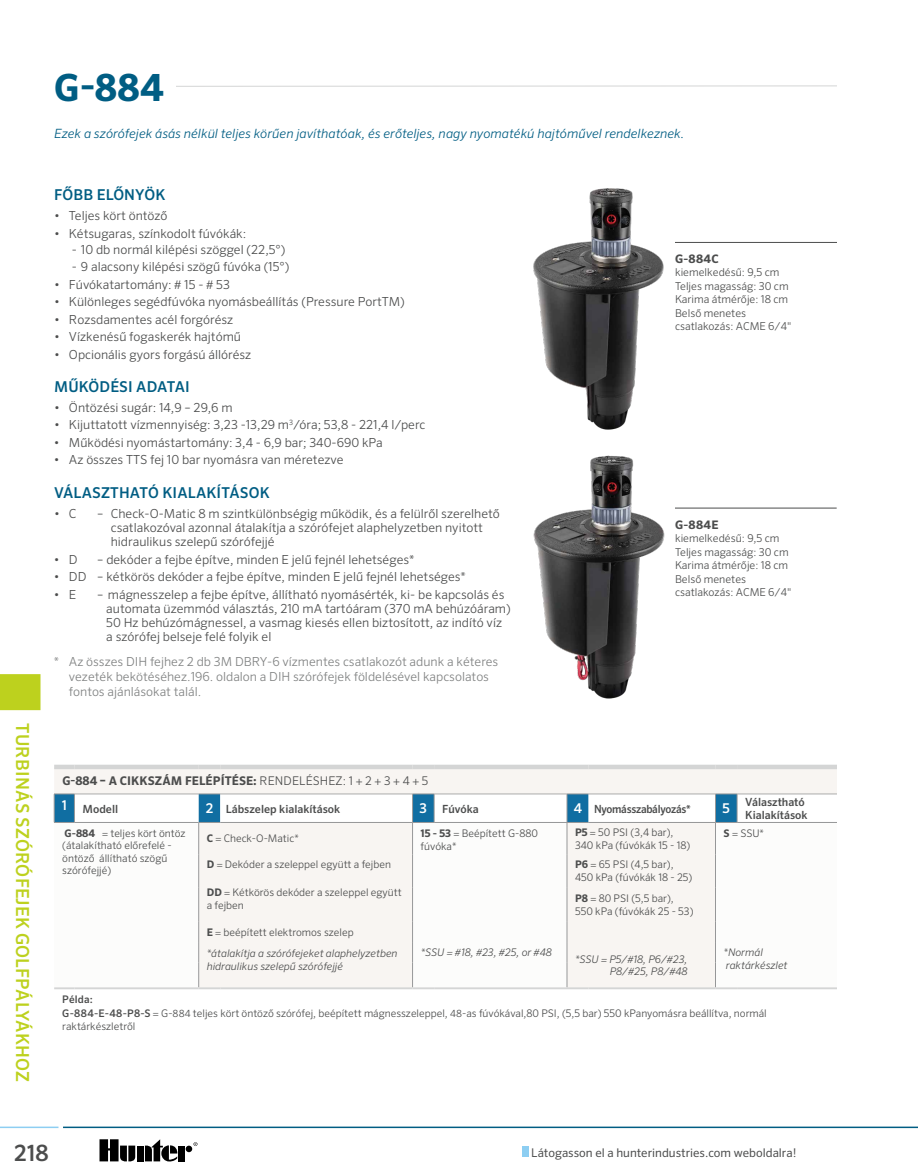
<style>
.page{position:relative;width:918px;height:1175px;background:#fff}
.page>*{position:absolute;margin:0;border:0;box-sizing:border-box;transform-origin:0 0}
.t1{font:700 37.5px "Sero Pro";color:#005d83}
.t2{font:500 22.5px "Sero Pro";color:#4c4d4d}
.t3{font:500 18px "Sero Pro";letter-spacing:.01em;color:#bdd11e}
.t4{font:500 15px "Sero Pro";letter-spacing:.01em;color:#005d83}
.t5{font:500 13.5px "Sero Pro";color:#fff}
.t6{font:italic 300 12.75px "Sero Pro";letter-spacing:.005em;color:#005d83}
.t7{font:300 12.45px/14.2px "Sero Pro";color:#4c4d4d}
.t8{font:300 12.45px/15px "Sero Pro";color:#818383}
.t9{font:700 12px "Sero Pro";letter-spacing:.01em;color:#4c4d4d}
.t10{font:12px "Sero Pro";color:#4c4d4d}
.t11{font:700 11.7px "Sero Pro";letter-spacing:.03em;color:#4c4d4d}
.t12{font:500 11.25px/13.5px "Sero Pro";color:#4c4d4d}
.t13{font:500 11.25px "Sero Pro";letter-spacing:-.025em;color:#4c4d4d;scale:.95 1}
.t14{font:300 10.8px/13.5px "Sero Pro";color:#4c4d4d}
.t15{font:300 10.5px/12.6px "Sero Pro";color:#4c4d4d}
.t16{font:italic 300 10.5px/12.6px "Sero Pro";color:#4c4d4d}
.s1{font-weight:300}
.s2{font-size:13.5px;color:#fff}
.s3{font-weight:700}
.s4{font-weight:700;font-style:normal}
.s5{font-style:normal}
.s6{font-weight:500}
</style>
<div class="page">
<div style="left:522px;top:1146px;width:7px;height:10px;background:#8dcef2"></div>
<hr style="left:63px;top:1126px;width:855px;height:2px;background:#005d83">
<hr style="left:0;top:1126px;width:58px;height:2px;background:#8dcef2">
<svg style="left:194px;top:1142px;width:3px;height:4px"></svg>
<div style="left:137px;top:1145px;width:7px;height:16px;background:#000"></div>
<div style="left:186px;top:1145px;width:6px;height:7px;background:#000;border-radius:50%"></div>
<div style="left:178px;top:1145px;width:7px;height:16px;background:#000"></div>
<svg style="left:145px;top:1139px;width:32px;height:22px"></svg>
<svg style="left:100px;top:1139px;width:35px;height:22px"></svg>
<svg style="left:176px;top:85px;width:661px;height:2px"></svg>
<div style="left:0;top:674px;width:40px;height:36px;background:#bdd11e"></div>
<hr style="left:675px;top:242px;width:162px;height:1px;background:#4c4d4d">
<hr style="left:675px;top:508px;width:162px;height:1px;background:#4c4d4d">
<div style="left:54px;top:767px;width:783px;height:26px;background:#f8f5f2"></div>
<svg style="left:199px;top:823px;width:517px;height:165px;fill:#f8f5f2"></svg>
<hr style="left:412px;top:854px;width:1px;height:33px;background:#969798">
<hr style="left:198px;top:822px;width:1px;height:32px;background:#969798">
<hr style="left:412px;top:822px;width:1px;height:32px;background:#969798">
<hr style="left:198px;top:854px;width:1px;height:33px;background:#969798">
<hr style="left:198px;top:887px;width:1px;height:34px;background:#969798">
<hr style="left:412px;top:887px;width:1px;height:34px;background:#969798">
<hr style="left:715px;top:822px;width:1px;height:32px;background:#969798">
<hr style="left:715px;top:854px;width:1px;height:33px;background:#969798">
<hr style="left:567px;top:887px;width:1px;height:34px;background:#969798">
<hr style="left:715px;top:887px;width:1px;height:34px;background:#969798">
<svg style="left:412px;top:921px;width:1px;height:66px"></svg>
<svg style="left:567px;top:921px;width:1px;height:66px"></svg>
<svg style="left:715px;top:921px;width:1px;height:66px"></svg>
<div style="left:54px;top:764px;width:20px;height:5px;background:#d4d5d5"></div>
<div style="left:74px;top:764px;width:125px;height:5px;background:#d4d5d5"></div>
<div style="left:199px;top:764px;width:21px;height:5px;background:#d4d5d5"></div>
<div style="left:220px;top:764px;width:193px;height:5px;background:#d4d5d5"></div>
<div style="left:413px;top:764px;width:21px;height:5px;background:#d4d5d5"></div>
<div style="left:434px;top:764px;width:133px;height:5px;background:#d4d5d5"></div>
<div style="left:567px;top:764px;width:22px;height:5px;background:#d4d5d5"></div>
<div style="left:589px;top:764px;width:126px;height:5px;background:#d4d5d5"></div>
<div style="left:716px;top:764px;width:21px;height:5px;background:#d4d5d5"></div>
<div style="left:737px;top:764px;width:100px;height:5px;background:#d4d5d5"></div>
<svg style="left:198px;top:921px;width:1px;height:66px"></svg>
<hr style="left:54px;top:987px;width:20px;height:2px;background:#d4d5d5">
<hr style="left:74px;top:987px;width:125px;height:2px;background:#d4d5d5">
<hr style="left:413px;top:987px;width:21px;height:2px;background:#d4d5d5">
<hr style="left:434px;top:987px;width:133px;height:2px;background:#d4d5d5">
<hr style="left:716px;top:987px;width:21px;height:2px;background:#d4d5d5">
<hr style="left:737px;top:987px;width:100px;height:2px;background:#d4d5d5">
<hr style="left:199px;top:987px;width:21px;height:2px;background:#d4d5d5">
<hr style="left:220px;top:987px;width:193px;height:2px;background:#d4d5d5">
<hr style="left:567px;top:987px;width:22px;height:2px;background:#d4d5d5">
<hr style="left:589px;top:987px;width:126px;height:2px;background:#d4d5d5">
<svg style="left:54px;top:793px;width:783px;height:30px"></svg>
<hr style="left:434px;top:822px;width:133px;height:1px;background:#969798">
<hr style="left:567px;top:822px;width:1px;height:32px;background:#969798">
<hr style="left:567px;top:854px;width:1px;height:33px;background:#969798">
<img style="left:533px;top:188px;width:131px;height:242px">
<img style="left:533px;top:455px;width:132px;height:244px">
<h1 class="t1" style="left:54px;top:64px;width:111px">G-884</h1>
<p class="t6" style="left:54px;top:126px;width:632px">Ezek a szórófejek ásás nélkül teljes körűen javíthatóak, és erőteljes, nagy nyomatékú hajtóművel rendelkeznek.</p>
<h3 class="t3" style="left:33px;top:723px;width:360px;rotate:90deg">TURBINÁS SZÓRÓFEJEK GOLFPÁLYÁKHOZ</h3>
<p class="t4" style="left:54px;top:186px;width:113px">FŐBB ELŐNYÖK</p>
<p class="t7" style="left:54px;top:208px;width:115px">• Teljes kört öntöző</p>
<p class="t7" style="left:54px;top:226px;width:194px">• Kétsugaras, színkodolt fúvókák:</p>
<p class="t7" style="left:72px;top:243px;width:215px">- 10 db normál kilépési szöggel (22,5°)</p>
<p class="t7" style="left:72px;top:259px;width:219px">- 9 alacsony kilépési szögű fúvóka (15°)</p>
<p class="t7" style="left:54px;top:277px;width:177px">• Fúvókatartomány: # 15 - # 53</p>
<p class="t7" style="left:54px;top:294px;width:352px">• Különleges segédfúvóka nyomásbeállítás (Pressure PortTM)</p>
<p class="t7" style="left:54px;top:312px;width:181px">• Rozsdamentes acél forgórész</p>
<p class="t7" style="left:54px;top:329px;width:188px">• Vízkenésű fogaskerék hajtómű</p>
<p class="t7" style="left:54px;top:347px;width:199px">• Opcionális gyors forgású állórész</p>
<p class="t4" style="left:54px;top:378px;width:137px">MŰKÖDÉSI ADATAI</p>
<p class="t7" style="left:54px;top:400px;width:180px">• Öntözési sugár: 14,9 – 29,6 m</p>
<p class="t7" style="left:54px;top:418px;width:373px">• Kijuttatott vízmennyiség: 3,23 -13,29 m<sup>3</sup>/óra; 53,8 - 221,4 l/perc</p>
<p class="t7" style="left:54px;top:435px;width:330px">• Működési nyomástartomány: 3,4 - 6,9 bar; 340-690 kPa</p>
<p class="t7" style="left:54px;top:452px;width:291px">• Az összes TTS fej 10 bar nyomásra van méretezve</p>
<p class="t4" style="left:54px;top:483px;width:217px">VÁLASZTHATÓ KIALAKÍTÁSOK</p>
<p class="t7" style="left:54px;top:506px;width:24px">• C</p>
<p class="t7" style="left:111px;top:506px;width:391px;text-indent:-14px">– Check-O-Matic 8 m szintkülönbségig működik, és a felülről szerelhető csatlakozóval azonnal átalakítja a szórófejet alaphelyzetben nyitott hidraulikus szelepű szórófejjé</p>
<p class="t7" style="left:54px;top:552px;width:25px">• D</p>
<p class="t7" style="left:97px;top:552px;width:319px">– dekóder a fejbe építve, minden E jelű fejnél lehetséges*</p>
<p class="t7" style="left:54px;top:569px;width:414px">• DD – kétkörös dekóder a fejbe építve, minden E jelű fejnél lehetséges*</p>
<p class="t7" style="left:54px;top:587px;width:24px">• E</p>
<p class="t7" style="left:106px;top:587px;width:406px;text-indent:-9px">– mágnesszelep a fejbe építve, állítható nyomásérték, ki- be kapcsolás és automata üzemmód választás, 210 mA tartóáram (370 mA behúzóáram)<br>50 Hz behúzómágnessel, a vasmag kiesés ellen biztosított, az indító víz a szórófej belseje felé folyik el</p>
<p class="t8" style="left:69px;top:654px;width:431px;text-indent:-15px">* Az összes DIH fejhez 2 db 3M DBRY-6 vízmentes csatlakozót adunk a kéteres vezeték bekötéséhez.196. oldalon a DIH szórófejek földelésével kapcsolatos fontos ajánlásokat talál.</p>
<p class="t11" style="left:675px;top:252px;width:45px">G-884C</p>
<p class="t14" style="left:675px;top:266px;width:118px">kiemelkedésű: 9,5 cm<br>Teljes magasság: 30 cm<br>Karima átmérője: 18 cm<br>Belső menetes csatlakozás: ACME 6/4"</p>
<p class="t11" style="left:675px;top:517px;width:45px">G-884E</p>
<p class="t14" style="left:675px;top:531px;width:118px">kiemelkedésű: 9,5 cm<br>Teljes magasság: 30 cm<br>Karima átmérője: 18 cm<br>Belső menetes csatlakozás: ACME 6/4"</p>
<p class="t9" style="left:62px;top:773px;width:368px">G-884 – A CIKKSZÁM FELÉPÍTÉSE: <span class="s1">RENDELÉSHEZ: 1 + 2 + 3 + 4 + 5</span></p>
<p class="t12" style="left:62px;top:802px;width:58px"><sup>1</sup> Modell</p>
<p class="t12" style="left:206px;top:802px;width:136px"><span class="s2">2</span> Lábszelep kialakítások</p>
<p class="t12" style="left:420px;top:802px;width:61px"><span class="s2">3</span> Fúvóka</p>
<p class="t13" style="left:574px;top:801px;width:125px"><span class="s2">4</span> Nyomásszabályozás*</p>
<p class="t5" style="left:723px;top:800px;width:9px">5</p>
<p class="t12" style="left:745px;top:795px;width:64px">Választható<br>Kialakítások</p>
<p class="t15" style="left:62px;top:826px;width:125px"><span class="s3">G-884</span> = teljes kört öntöz (átalakítható előrefelé - öntöző állítható szögű szórófejjé)</p>
<p class="t15" style="left:207px;top:832px;width:93px"><span class="s3">C</span> = Check-O-Matic*</p>
<p class="t15" style="left:421px;top:827px;width:119px"><span class="s3">15 - 53</span> = Beépített G-880 fúvóka*</p>
<p class="t15" style="left:575px;top:826px;width:117px"><span class="s3">P5</span> = 50 PSI (3,4 bar),<br>340 kPa (fúvókák 15 - 18)</p>
<p class="t15" style="left:724px;top:826px;width:42px"><span class="s3">S</span> = SSU*</p>
<p class="t15" style="left:207px;top:858px;width:186px"><span class="s3">D</span> = Dekóder a szeleppel együtt a fejben</p>
<p class="t15" style="left:575px;top:858px;width:119px"><span class="s3">P6</span> = 65 PSI (4,5 bar),<br>450 kPa (fúvókák 18 - 25)</p>
<p class="t15" style="left:207px;top:885px;width:196px"><span class="s3">DD</span> = Kétkörös dekóder a szeleppel együtt a fejben</p>
<p class="t15" style="left:575px;top:892px;width:120px"><span class="s3">P8</span> = 80 PSI (5,5 bar),<br>550 kPa (fúvókák 25 - 53)</p>
<p class="t16" style="left:207px;top:921px;width:192px;line-height:21px"><span class="s4">E</span> <span class="s5">= beépített elektromos szelep </span>*átalakítja a szórófejeket alaphelyzetben</p>
<p class="t16" style="left:207px;top:959px;width:138px">hidraulikus szelepű szórófejjé</p>
<p class="t16" style="left:421px;top:946px;width:133px">*SSU = #18, #23, #25, or #48</p>
<p class="t16" style="left:575px;top:952px;width:114px;text-align:right">*SSU = P5/#18, P6/#23,<br>P8/#25, P8/#48</p>
<p class="t16" style="left:724px;top:946px;width:65px">*Normál raktárkészlet</p>
<p class="t15" style="left:62px;top:992px;width:706px;line-height:13.5px"><span class="s6">Példa:<br>G-884-E-48-P8-S</span> = G-884 teljes kört öntöző szórófej, beépített mágnesszeleppel, 48-as fúvókával,80 PSI, (5,5 bar) 550 kPanyomásra beállítva, normál raktárkészletről</p>
<h2 class="t2" style="left:14px;top:1139px;width:36px">218</h2>
<p class="t10" style="left:531px;top:1145px;width:267px">Látogasson el a hunterindustries.com weboldalra!</p>
</div>
